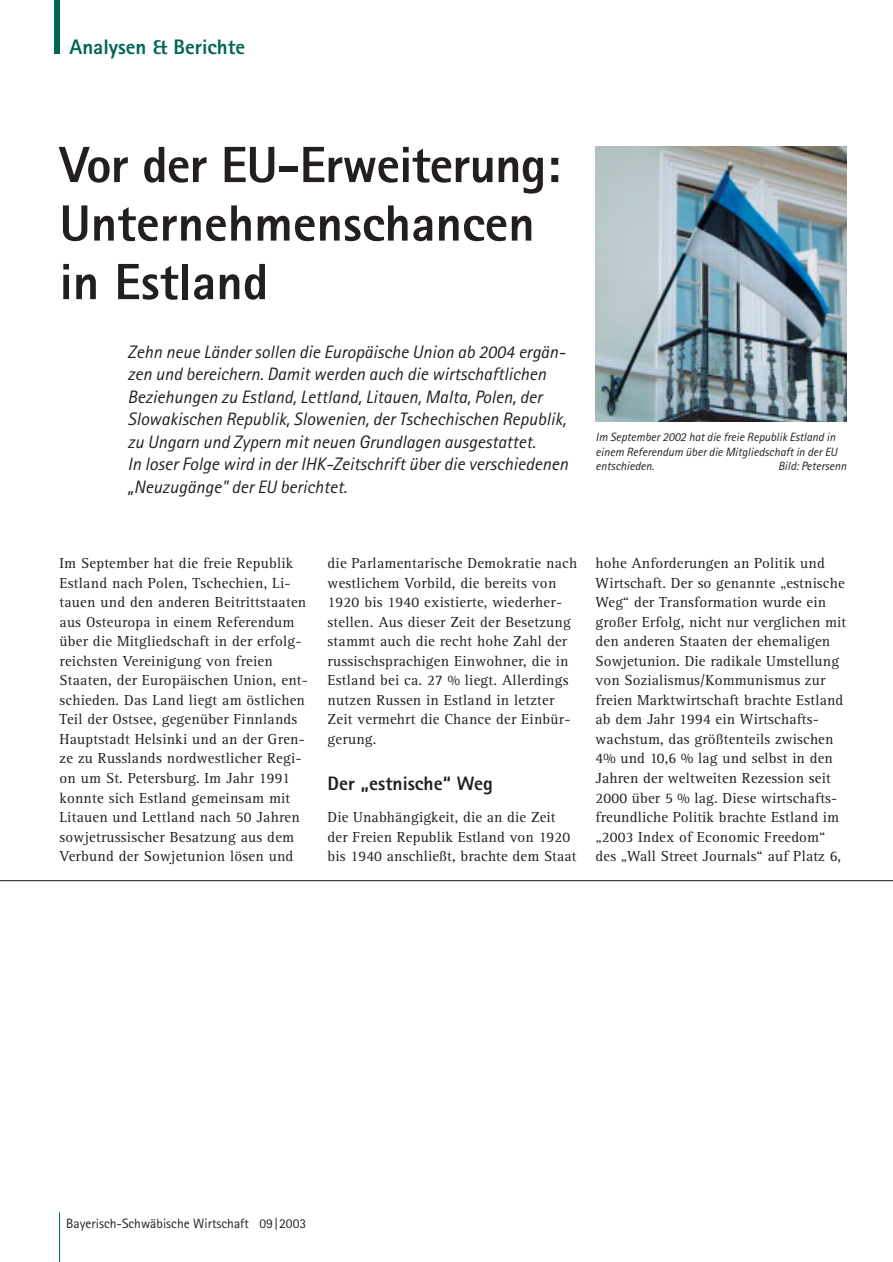
<style>
.page{position:relative;width:893px;height:1262px;background:#fff}
.page>*{position:absolute;margin:0;border:0;box-sizing:border-box;transform-origin:0 0}
.t1{font:800 51px/58.5px "Rotis Sans Serif";color:#231f1f}
.t2{font:800 21px "Rotis Sans Serif";color:#006552}
.t3{font:800 19.5px "Rotis Sans Serif";color:#231f1f}
.t4{font:italic 18px/22.5px "Rotis Sans Serif";color:#231f1f}
.t5{font:15px/19.5px "Rotis Serif";letter-spacing:.015em;color:#231f1f}
.t6{font:13.5px "Rotis Sans Serif";color:#231f1f}
.t7{font:italic 12px/14.4px "Rotis Sans Serif";color:#231f1f}
</style>
<div class="page">
<hr style="left:59px;top:1212px;width:1px;height:49px;background:#006552">
<div style="left:54px;top:0;width:6px;height:54px;background:#006552"></div>
<hr style="left:0;top:880px;width:892px;height:1px;background:#231f1f">
<img style="left:595px;top:147px;width:251px;height:274px">
<h2 class="t2" style="left:70px;top:39px;width:177px">Analysen &amp; Berichte</h2>
<h1 class="t1" style="left:60px;top:141px;width:502px">Vor der EU-Erweiterung:<br>Unternehmenschancen in Estland</h1>
<p class="t4" style="left:128px;top:342px;width:442px">Zehn neue Länder sollen die Europäische Union ab 2004 ergän&shy;zen und bereichern. Damit werden auch die wirtschaftlichen Beziehungen zu Estland, Lettland, Litauen, Malta, Polen, der Slowakischen Republik, Slowenien, der Tschechischen Republik, zu Ungarn und Zypern mit neuen Grundlagen ausgestattet.<br>In loser Folge wird in der IHK-Zeitschrift über die verschiedenen „Neuzugänge" der EU berichtet.</p>
<p class="t7" style="left:595px;top:431px;width:243px">Im September 2002 hat die freie Republik Estland in einem Referendum über die Mitgliedschaft in der EU entschieden.</p>
<p class="t7" style="left:778px;top:460px;width:70px">Bild: Petersenn</p>
<p class="t5" style="left:60px;top:554px;width:250px">Im September hat die freie Republik Estland nach Polen, Tschechien, Li&shy;tauen und den anderen Beitrittstaaten aus Osteuropa in einem Referendum über die Mitgliedschaft in der erfolg&shy;reichsten Vereinigung von freien Staaten, der Europäischen Union, ent&shy;schieden. Das Land liegt am östlichen Teil der Ostsee, gegenüber Finnlands Hauptstadt Helsinki und an der Gren&shy;ze zu Russlands nordwestlicher Regi&shy;on um St. Petersburg. Im Jahr 1991 konnte sich Estland gemeinsam mit Litauen und Lettland nach 50 Jahren sowjetrussischer Besatzung aus dem Verbund der Sowjetunion lösen und</p>
<p class="t5" style="left:327px;top:554px;width:251px">die Parlamentarische Demokratie nach westlichem Vorbild, die bereits von 1920 bis 1940 existierte, wiederher&shy;stellen. Aus dieser Zeit der Besetzung stammt auch die recht hohe Zahl der russischsprachigen Einwohner, die in Estland bei ca. 27 % liegt. Allerdings nutzen Russen in Estland in letzter Zeit vermehrt die Chance der Einbür&shy;gerung.</p>
<h3 class="t3" style="left:327px;top:777px;width:167px">Der „estnische“ Weg</h3>
<p class="t5" style="left:327px;top:808px;width:250px">Die Unabhängigkeit, die an die Zeit der Freien Republik Estland von 1920 bis 1940 anschließt, brachte dem Staat</p>
<p class="t5" style="left:595px;top:554px;width:252px">hohe Anforderungen an Politik und Wirtschaft. Der so genannte „estnische Weg“ der Transformation wurde ein großer Erfolg, nicht nur verglichen mit den anderen Staaten der ehemaligen Sowjetunion. Die radikale Umstellung von Sozialismus/Kommunismus zur freien Marktwirtschaft brachte Estland ab dem Jahr 1994 ein Wirtschafts&shy;wachstum, das größtenteils zwischen 4% und 10,6 % lag und selbst in den Jahren der weltweiten Rezession seit 2000 über 5 % lag. Diese wirtschafts&shy;freundliche Politik brachte Estland im „2003 Index of Economic Freedom“ des „Wall Street Journals“ auf Platz 6,</p>
<p class="t6" style="left:66px;top:1218px;width:241px">Bayerisch-Schwäbische Wirtschaft 09|2003</p>
</div>
